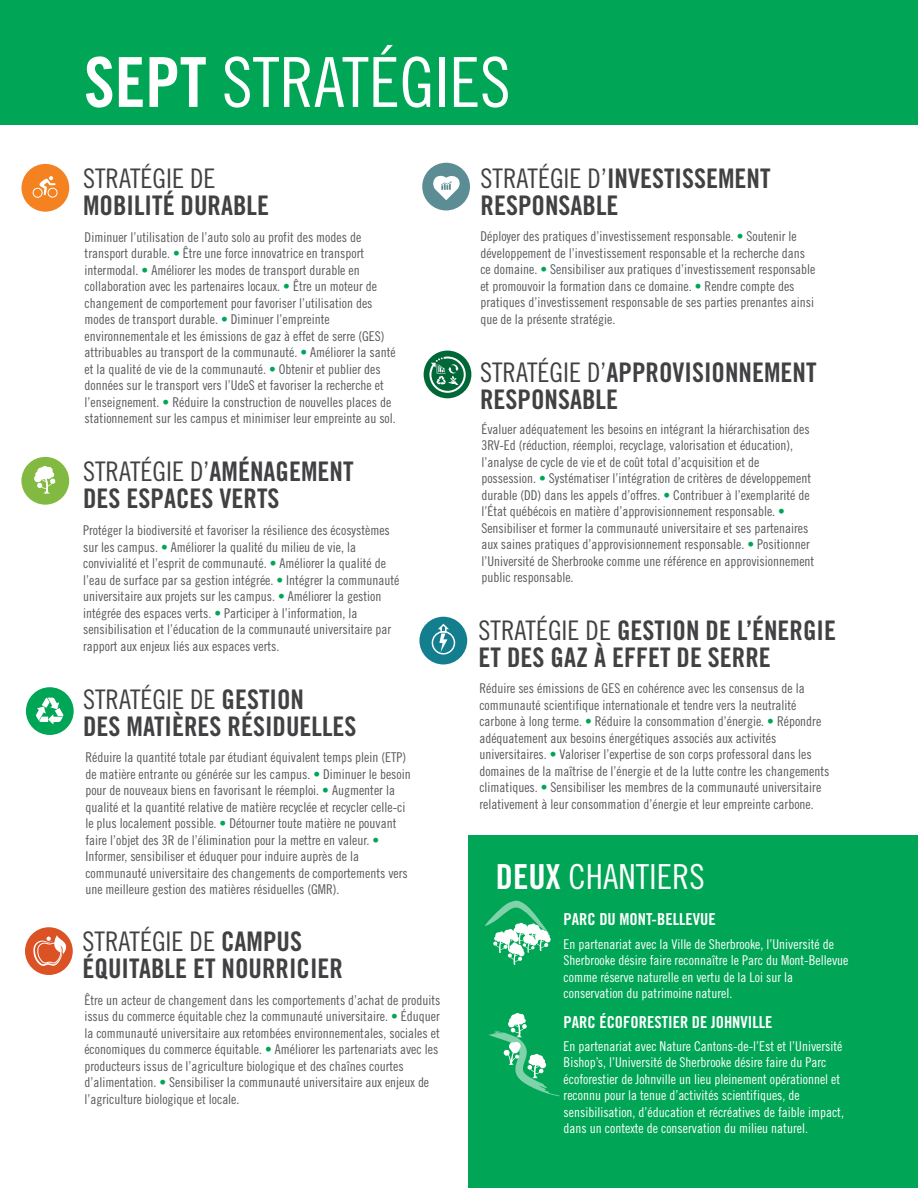
<style>
.page{position:relative;width:918px;height:1188px;background:#fff}
.page>*{position:absolute;margin:0;border:0;box-sizing:border-box;transform-origin:0 0}
.t1{font:69px "Trade Gothic Cond Eighteen";color:#fff}
.t2{font:34.5px "Trade Gothic Cond Eighteen";color:#fff}
.t3{font:27px/27px "Trade Gothic Bold Cond Twenty";color:#414042}
.t4{font:27px "Trade Gothic Cond Eighteen";color:#414042}
.t5{font:16.5px "Trade Gothic Bold Cond Twenty";color:#fff}
.t6{font:13.5px/16.5px "Trade Gothic Cond Eighteen";color:#58595b}
.t7{font:13.5px/16.5px "Trade Gothic Cond Eighteen";color:#fff}
.s1{font-family:"Trade Gothic Bold Cond Twenty"}
.s2{color:#00a656}
.s3{font-family:"Trade Gothic Cond Eighteen"}
</style>
<div class="page">
<div style="left:469px;top:836px;width:449px;height:352px;background:#00a656"></div>
<div style="left:0;top:0;width:918px;height:124px;background:#00a656"></div>
<div style="left:20px;top:163px;width:51px;height:50px;background:#f58220;border-radius:50%"></div>
<div style="left:19px;top:161px;width:53px;height:53px;border:3px solid #fff;border-radius:50%"></div>
<svg style="left:33px;top:176px;width:25px;height:22px"></svg>
<div style="left:20px;top:456px;width:51px;height:50px;background:#82ba41;border-radius:50%"></div>
<div style="left:19px;top:454px;width:53px;height:53px;border:3px solid #fff;border-radius:50%"></div>
<svg style="left:34px;top:466px;width:21px;height:28px"></svg>
<div style="left:25px;top:686px;width:50px;height:50px;background:#00a656;border-radius:50%"></div>
<div style="left:23px;top:685px;width:53px;height:53px;border:3px solid #fff;border-radius:50%"></div>
<svg style="left:36px;top:697px;width:28px;height:27px"></svg>
<svg style="left:418px;top:615px;width:51px;height:51px"></svg>
<div style="left:417px;top:614px;width:53px;height:53px;border:3px solid #fff;border-radius:50%"></div>
<svg style="left:431px;top:623px;width:25px;height:32px"></svg>
<div style="left:421px;top:161px;width:50px;height:51px;background:#5d8d94;border-radius:50%"></div>
<div style="left:420px;top:160px;width:53px;height:53px;border:3px solid #fff;border-radius:50%"></div>
<svg style="left:433px;top:175px;width:27px;height:25px"></svg>
<svg style="left:422px;top:349px;width:51px;height:51px"></svg>
<div style="left:421px;top:348px;width:53px;height:53px;border:3px solid #fff;border-radius:50%"></div>
<svg style="left:429px;top:357px;width:37px;height:36px"></svg>
<svg style="left:24px;top:926px;width:50px;height:50px"></svg>
<div style="left:22px;top:925px;width:53px;height:53px;border:3px solid #fff;border-radius:50%"></div>
<svg style="left:33px;top:935px;width:38px;height:31px"></svg>
<svg style="left:489px;top:1013px;width:71px;height:83px"></svg>
<svg style="left:485px;top:901px;width:66px;height:64px"></svg>
<h1 class="t1" style="left:84px;top:41px;width:428px"><span class="s1">SEPT</span> STRATÉGIES</h1>
<h3 class="t4" style="left:83px;top:163px;width:134px">STRATÉGIE DE</h3>
<h3 class="t3" style="left:83px;top:192px;width:187px">MOBILITÉ DURABLE</h3>
<p class="t6" style="left:85px;top:228px;width:313px">Diminuer l’utilisation de l’auto solo au profit des modes de transport durable. <span class="s2">•</span> Être une force innovatrice en transport intermodal. <span class="s2">•</span> Améliorer les modes de transport durable en collaboration avec les partenaires locaux. <span class="s2">•</span> Être un moteur de changement de comportement pour favoriser l’utilisation des modes de transport durable. <span class="s2">•</span> Diminuer l’empreinte environnementale et les émissions de gaz à effet de serre (GES) attribuables au transport de la communauté. <span class="s2">•</span> Améliorer la santé et la qualité de vie de la communauté. <span class="s2">•</span> Obtenir et publier des données sur le transport vers l’UdeS et favoriser la recherche et l’enseignement. <span class="s2">•</span> Réduire la construction de nouvelles places de stationnement sur les campus et minimiser leur empreinte au sol.</p>
<h3 class="t4" style="left:83px;top:456px;width:272px">STRATÉGIE D’<span class="s1">AMÉNAGEMENT</span></h3>
<h3 class="t3" style="left:83px;top:485px;width:198px">DES ESPACES VERTS</h3>
<p class="t6" style="left:83px;top:522px;width:318px">Protéger la biodiversité et favoriser la résilience des écosystèmes sur les campus. <span class="s2">•</span> Améliorer la qualité du milieu de vie, la convivialité et l’esprit de communauté. <span class="s2">•</span> Améliorer la qualité de l’eau de surface par sa gestion intégrée. <span class="s2">•</span> Intégrer la communauté universitaire aux projets sur les campus. <span class="s2">•</span> Améliorer la gestion intégrée des espaces verts. <span class="s2">•</span> Participer à l’information, la sensibilisation et l’éducation de la communauté universitaire par rapport aux enjeux liés aux espaces verts.</p>
<h3 class="t4" style="left:83px;top:683px;width:222px">STRATÉGIE DE <span class="s1">GESTION</span></h3>
<h3 class="t3" style="left:83px;top:713px;width:275px">DES MATIÈRES RÉSIDUELLES</h3>
<p class="t6" style="left:85px;top:749px;width:327px">Réduire la quantité totale par étudiant équivalent temps plein (ETP) de matière entrante ou générée sur les campus. <span class="s2">•</span> Diminuer le besoin pour de nouveaux biens en favorisant le réemploi. <span class="s2">•</span> Augmenter la qualité et la quantité relative de matière recyclée et recycler celle-ci le plus localement possible. <span class="s2">•</span> Détourner toute matière ne pouvant faire l’objet des 3R de l’élimination pour la mettre en valeur. <span class="s2">• </span>Informer, sensibiliser et éduquer pour induire auprès de la communauté universitaire des changements de comportements vers une meilleure gestion des matières résiduelles (GMR).</p>
<h3 class="t4" style="left:83px;top:926px;width:221px">STRATÉGIE DE <span class="s1">CAMPUS</span></h3>
<h3 class="t3" style="left:83px;top:955px;width:262px">ÉQUITABLE ET NOURRICIER</h3>
<p class="t6" style="left:84px;top:991px;width:358px">Être un acteur de changement dans les comportements d’achat de produits issus du commerce équitable chez la communauté universitaire. <span class="s2">•</span> Éduquer la communauté universitaire aux retombées environnementales, sociales et économiques du commerce équitable. <span class="s2">•</span> Améliorer les partenariats avec les producteurs issus de l’agriculture biologique et des chaînes courtes d’alimentation. <span class="s2">•</span> Sensibiliser la communauté universitaire aux enjeux de l’agriculture biologique et locale.</p>
<h3 class="t3" style="left:481px;top:165px;width:291px"><span class="s3">STRATÉGIE D’</span>INVESTISSEMENT<br>RESPONSABLE</h3>
<p class="t6" style="left:480px;top:228px;width:337px">Déployer des pratiques d’investissement responsable. <span class="s2">•</span> Soutenir le développement de l’investissement responsable et la recherche dans ce domaine. <span class="s2">•</span> Sensibiliser aux pratiques d’investissement responsable et promouvoir la formation dans ce domaine. <span class="s2">•</span> Rendre compte des pratiques d’investissement responsable de ses parties prenantes ainsi que de la présente stratégie.</p>
<h3 class="t3" style="left:480px;top:359px;width:338px"><span class="s3">STRATÉGIE D’</span>APPROVISIONNEMENT<br>RESPONSABLE</h3>
<p class="t6" style="left:481px;top:420px;width:334px">Évaluer adéquatement les besoins en intégrant la hiérarchisation des 3RV-Ed (réduction, réemploi, recyclage, valorisation et éducation), l’analyse de cycle de vie et de coût total d’acquisition et de possession. <span class="s2">•</span> Systématiser l’intégration de critères de développement durable (DD) dans les appels d’offres. <span class="s2">•</span> Contribuer à l’exemplarité de l’État québécois en matière d’approvisionnement responsable. <span class="s2">• </span>Sensibiliser et former la communauté universitaire et ses partenaires aux saines pratiques d’approvisionnement responsable. <span class="s2">•</span> Positionner l’Université de Sherbrooke comme une référence en approvisionnement public responsable.</p>
<h3 class="t3" style="left:479px;top:617px;width:359px"><span class="s3">STRATÉGIE DE</span> GESTION DE L’ÉNERGIE<br>ET DES GAZ À EFFET DE SERRE</h3>
<p class="t6" style="left:479px;top:680px;width:352px">Réduire ses émissions de GES en cohérence avec les consensus de la communauté scientifique internationale et tendre vers la neutralité carbone à long terme. <span class="s2">•</span> Réduire la consommation d’énergie. <span class="s2">•</span> Répondre adéquatement aux besoins énergétiques associés aux activités universitaires. <span class="s2">•</span> Valoriser l’expertise de son corps professoral dans les domaines de la maîtrise de l’énergie et de la lutte contre les changements climatiques. <span class="s2">•</span> Sensibiliser les membres de la communauté universitaire relativement à leur consommation d’énergie et leur empreinte carbone.</p>
<h2 class="t2" style="left:496px;top:856px;width:210px"><span class="s1">DEUX</span> CHANTIERS</h2>
<p class="t5" style="left:564px;top:909px;width:154px">PARC DU MONT-BELLEVUE</p>
<p class="t7" style="left:564px;top:935px;width:286px">En partenariat avec la Ville de Sherbrooke, l’Université de Sherbrooke désire faire reconnaître le Parc du Mont-Bellevue comme réserve naturelle en vertu de la Loi sur la conservation du patrimoine naturel.</p>
<p class="t5" style="left:564px;top:1012px;width:210px">PARC ÉCOFORESTIER DE JOHNVILLE</p>
<p class="t7" style="left:564px;top:1037px;width:282px">En partenariat avec Nature Cantons-de-l’Est et l’Université Bishop’s, l’Université de Sherbrooke désire faire du Parc écoforestier de Johnville un lieu pleinement opérationnel et reconnu pour la tenue d’activités scientifiques, de sensibilisation, d’éducation et récréatives de faible impact, dans un contexte de conservation du milieu naturel.</p>
</div>
